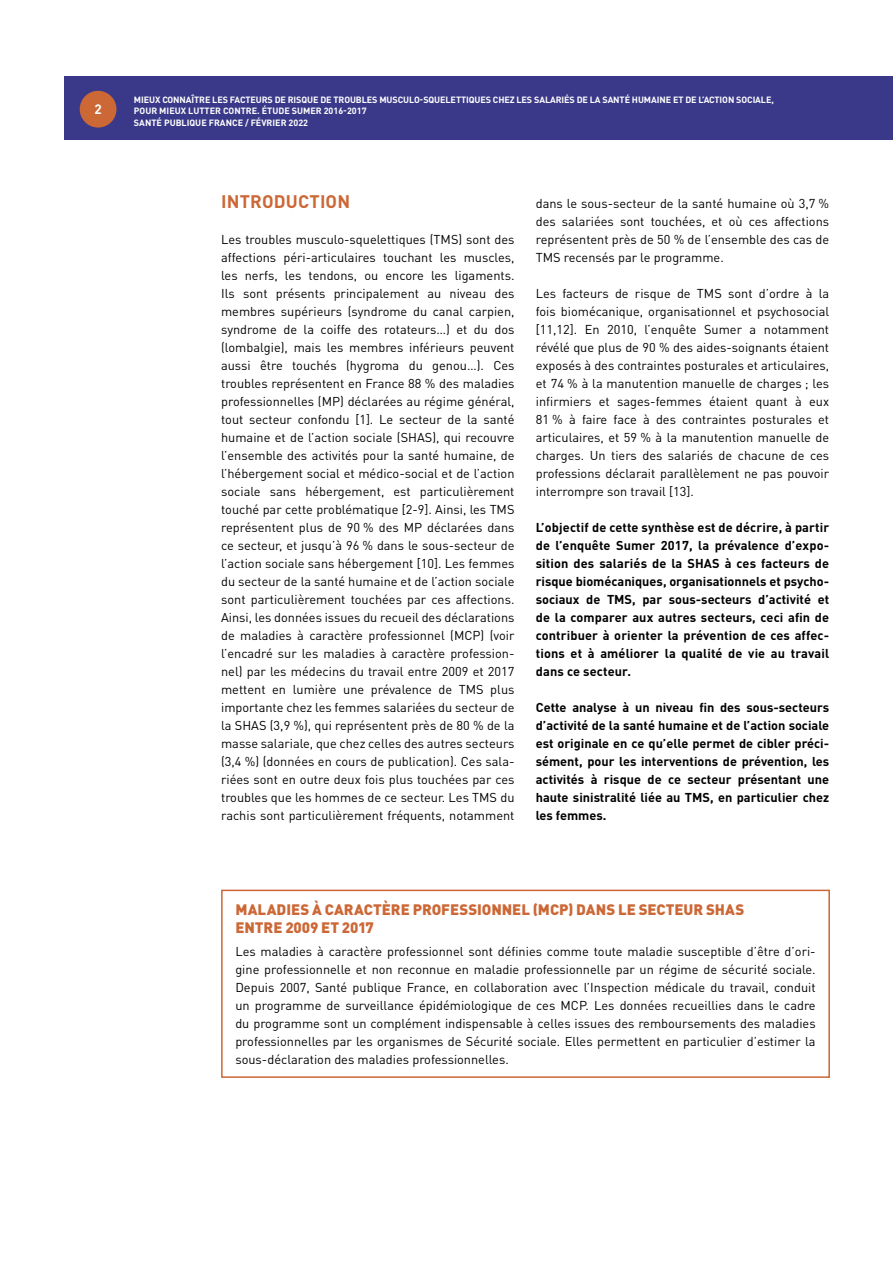
<style>
.page{position:relative;width:893px;height:1263px;background:#fff}
.page>*{position:absolute;margin:0;border:0;box-sizing:border-box;transform-origin:0 0}
.t1{font:700 18px "DIN Pro";letter-spacing:.01em;color:#cc6736}
.t2{font:900 15px/18px "DIN Pro";color:#cc6736}
.t3{font:700 13.5px "DIN Pro";color:#fff}
.t4{font:12.75px/18px "DIN Pro";color:#000;text-align:justify}
.t5{font:700 12.75px/18px "DIN Pro";color:#000;text-align:justify}
.t6{font:700 9px/11.6px "DIN Pro";letter-spacing:-.01em;color:#fff}
</style>
<div class="page">
<div style="left:64px;top:77px;width:829px;height:63px;background:#3a3989"></div>
<div style="left:80px;top:91px;width:36px;height:37px;background:#cc6736;border-radius:50%"></div>
<div style="left:221px;top:890px;width:609px;height:188px;border:2px solid #cc6736"></div>
<p class="t3" style="left:94px;top:100px;width:9px">2</p>
<p class="t6" style="left:134px;top:93px;width:641px">MIEUX CONNAÎTRE LES FACTEURS DE RISQUE DE TROUBLES MUSCULO‑SQUELETTIQUES CHEZ LES SALARIÉS DE LA SANTÉ HUMAINE ET DE L’ACTION SOCIALE,<br>POUR MIEUX LUTTER CONTRE. ÉTUDE SUMER 2016‑2017<br>SANTÉ PUBLIQUE FRANCE / FÉVRIER 2022</p>
<h1 class="t1" style="left:221px;top:189px;width:130px">INTRODUCTION</h1>
<p class="t4" style="left:221px;top:230px;width:295px">Les troubles musculo‑squelettiques (TMS) sont des affections péri‑articulaires touchant les muscles, les nerfs, les tendons, ou encore les ligaments.<br>Ils sont présents principalement au niveau des membres supérieurs (syndrome du canal carpien, syndrome de la coiffe des rotateurs…) et du dos (lombalgie), mais les membres inférieurs peuvent aussi être touchés (hygroma du genou…). Ces troubles représentent en France 88 % des maladies professionnelles (MP) déclarées au régime général, tout secteur confondu [1]. Le secteur de la santé humaine et de l’action sociale (SHAS), qui recouvre l’ensemble des activités pour la santé humaine, de l’hébergement social et médico‑social et de l’action sociale sans hébergement, est particulièrement touché par cette problématique [2‑9]. Ainsi, les TMS représentent plus de 90 % des MP déclarées dans ce secteur, et jusqu’à 96 % dans le sous‑secteur de l’action sociale sans hébergement [10]. Les femmes du secteur de la santé humaine et de l’action sociale sont particulièrement touchées par ces affections.<br>Ainsi, les données issues du recueil des déclarations de maladies à caractère professionnel (MCP) (voir l’encadré sur les maladies à caractère profession‑ nel) par les médecins du travail entre 2009 et 2017 mettent en lumière une prévalence de TMS plus importante chez les femmes salariées du secteur de la SHAS (3,9 %), qui représentent près de 80 % de la masse salariale, que chez celles des autres secteurs (3,4 %) (données en cours de publication). Ces sala‑ riées sont en outre deux fois plus touchées par ces troubles que les hommes de ce secteur. Les TMS du rachis sont particulièrement fréquents, notamment</p>
<p class="t4" style="left:536px;top:194px;width:295px">dans le sous‑secteur de la santé humaine où 3,7 % des salariées sont touchées, et où ces affections représentent près de 50 % de l’ensemble des cas de TMS recensés par le programme.</p>
<p class="t4" style="left:536px;top:284px;width:295px">Les facteurs de risque de TMS sont d’ordre à la fois biomécanique, organisationnel et psychosocial [11,12]. En 2010, l’enquête Sumer a notamment révélé que plus de 90 % des aides‑soignants étaient exposés à des contraintes posturales et articulaires, et 74 % à la manutention manuelle de charges ; les infirmiers et sages‑femmes étaient quant à eux 81 % à faire face à des contraintes posturales et articulaires, et 59 % à la manutention manuelle de charges. Un tiers des salariés de chacune de ces professions déclarait parallèlement ne pas pouvoir interrompre son travail [13].</p>
<p class="t5" style="left:536px;top:518px;width:295px">L’objectif de cette synthèse est de décrire, à partir de l’enquête Sumer 2017, la prévalence d’expo&shy;sition des salariés de la SHAS à ces facteurs de risque biomécaniques, organisationnels et psycho&shy;sociaux de TMS, par sous‑secteurs d’activité et de la comparer aux autres secteurs, ceci afin de contribuer à orienter la prévention de ces affec&shy;tions et à améliorer la qualité de vie au travail dans ce secteur.</p>
<p class="t5" style="left:536px;top:698px;width:295px">Cette analyse à un niveau fin des sous‑secteurs d’activité de la santé humaine et de l’action sociale est originale en ce qu’elle permet de cibler préci&shy;sément, pour les interventions de prévention, les activités à risque de ce secteur présentant une haute sinistralité liée au TMS, en particulier chez les femmes.</p>
<p class="t2" style="left:235px;top:900px;width:510px">MALADIES À CARACTÈRE PROFESSIONNEL (MCP) DANS LE SECTEUR SHAS<br>ENTRE 2009 ET 2017</p>
<p class="t4" style="left:235px;top:941px;width:582px">Les maladies à caractère professionnel sont définies comme toute maladie susceptible d’être d’ori‑ gine professionnelle et non reconnue en maladie professionnelle par un régime de sécurité sociale.<br>Depuis 2007, Santé publique France, en collaboration avec l’Inspection médicale du travail, conduit un programme de surveillance épidémiologique de ces MCP. Les données recueillies dans le cadre du programme sont un complément indispensable à celles issues des remboursements des maladies professionnelles par les organismes de Sécurité sociale. Elles permettent en particulier d’estimer la sous‑déclaration des maladies professionnelles.</p>
</div>
